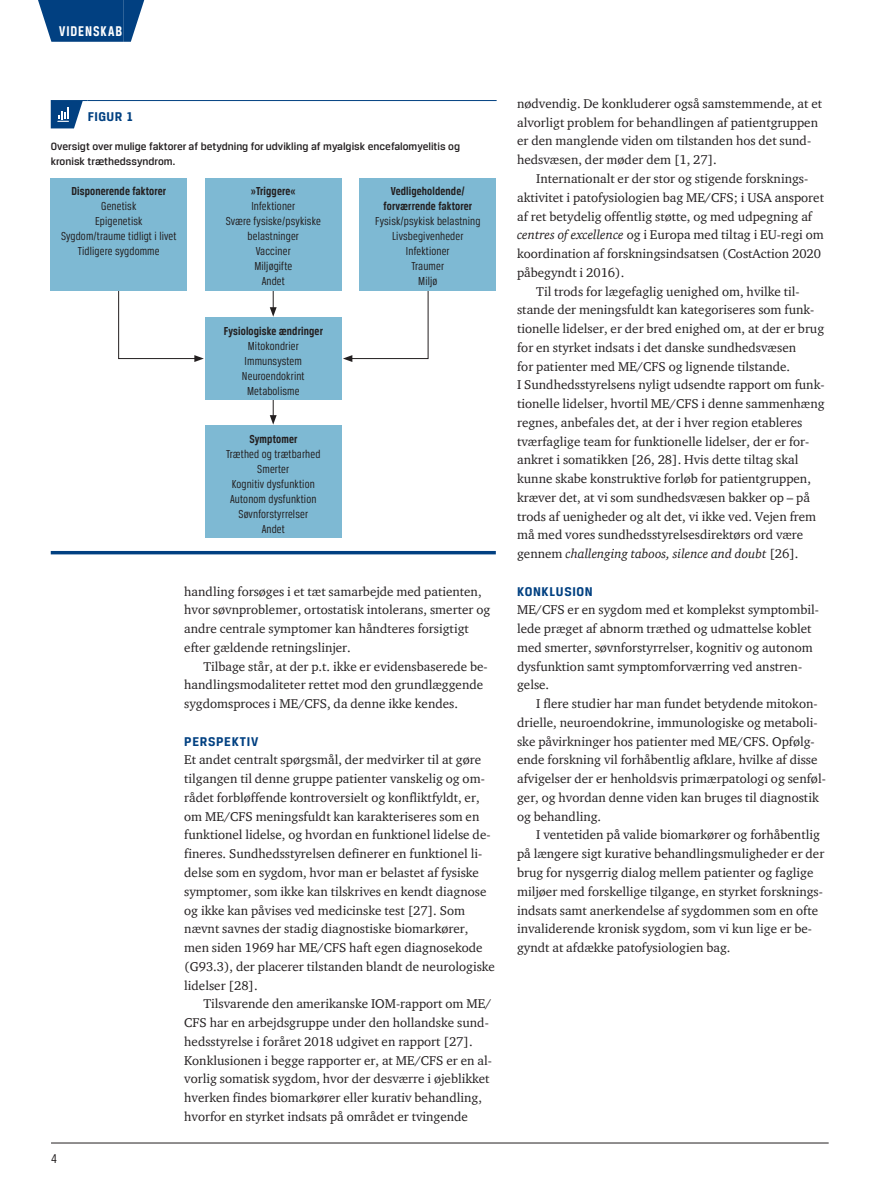
<style>
.page{position:relative;width:893px;height:1191px;background:#fff}
.page>*{position:absolute;margin:0;border:0;box-sizing:border-box;transform-origin:0 0}
.t1{font:700 15px "Breuer Condensed";letter-spacing:.065em;color:#fff}
.t2{font:700 13.5px "Breuer Text";letter-spacing:.05em;color:#014081}
.t3{font:13.5px "Breuer Condensed";color:#231f20}
.t4{font:13.05px/18.8px "ITC Charter Com";color:#231f20}
.t5{font:italic 13.05px "ITC Charter Com";color:#231f20}
.t6{font:12.3px/15px "Breuer Condensed";letter-spacing:.01em;color:#231f20;text-align:center}
.t7{font:700 12.3px/15px "Breuer Condensed";letter-spacing:.01em;color:#231f20;text-align:center}
.t8{font:500 11.25px/15.8px "Breuer Text";color:#231f20}
.s1{font-style:italic}
.s2{font-style:normal}
</style>
<div class="page">
<hr style="left:51px;top:1142px;width:778px;height:1px;background:#231f20">
<div style="left:59px;top:0;width:64px;height:42px;background:#014081"></div>
<svg style="left:38px;top:0;width:21px;height:42px"></svg>
<svg style="left:123px;top:0;width:21px;height:42px"></svg>
<hr style="left:51px;top:100px;width:37px;height:1px;background:#014081">
<hr style="left:88px;top:100px;width:409px;height:1px;background:#014081">
<svg style="left:51px;top:101px;width:32px;height:27px"></svg>
<svg style="left:118px;top:290px;width:86px;height:72px"></svg>
<svg style="left:343px;top:270px;width:86px;height:92px"></svg>
<svg style="left:270px;top:290px;width:7px;height:27px"></svg>
<svg style="left:270px;top:400px;width:7px;height:24px"></svg>
<div style="left:51px;top:178px;width:136px;height:112px;background:#7eb9d3"></div>
<div style="left:205px;top:178px;width:136px;height:112px;background:#7eb9d3"></div>
<div style="left:205px;top:318px;width:136px;height:82px;background:#7eb9d3"></div>
<div style="left:205px;top:426px;width:136px;height:112px;background:#7eb9d3"></div>
<div style="left:360px;top:178px;width:136px;height:112px;background:#7eb9d3"></div>
<hr style="left:51px;top:551px;width:445px;height:3px;background:#014081">
<p class="t1" style="left:59px;top:23px;width:65px">VIDENSKAB</p>
<p class="t2" style="left:88px;top:109px;width:47px">FIGUR 1</p>
<p class="t8" style="left:51px;top:138px;width:411px">Oversigt over mulige faktorer af betydning for udvikling af myalgisk encefalomyelitis og kronisk træthedssyndrom.</p>
<p class="t7" style="left:71px;top:184px;width:96px">Disponerende faktorer</p>
<p class="t6" style="left:61px;top:199px;width:117px">Genetisk<br>Epigenetisk<br>Sygdom/traume tidligt i livet<br>Tidligere sygdomme</p>
<p class="t7" style="left:384px;top:184px;width:90px">Vedligeholdende/ forværrende faktorer</p>
<p class="t6" style="left:375px;top:214px;width:107px">Fysisk/psykisk belastning<br>Livsbegivenheder<br>Infektioner<br>Traumer<br>Miljø</p>
<p class="t7" style="left:251px;top:184px;width:46px">»Triggere«</p>
<p class="t6" style="left:226px;top:199px;width:97px">Infektioner<br>Svære fysiske/psykiske belastninger<br>Vacciner<br>Miljøgifte<br>Andet</p>
<p class="t7" style="left:224px;top:323px;width:101px">Fysiologiske ændringer</p>
<p class="t6" style="left:242px;top:338px;width:64px">Mitokondrier<br>Immunsystem<br>Neuroendokrint<br>Metabolisme</p>
<p class="t7" style="left:249px;top:431px;width:50px">Symptomer</p>
<p class="t6" style="left:226px;top:446px;width:96px">Træthed og trætbarhed<br>Smerter<br>Kognitiv dysfunktion<br>Autonom dysfunktion<br>Søvnforstyrrelser<br>Andet</p>
<p class="t3" style="left:51px;top:1150px;width:7px">4</p>
<p class="t4" style="left:184px;top:581px;width:307px">handling forsøges i et tæt samarbejde med patienten, hvor søvnproblemer, ortostatisk intolerans, smerter og andre centrale symptomer kan håndteres forsigtigt efter gældende retningslinjer.</p>
<p class="t4" style="left:184px;top:656px;width:305px;text-indent:19px">Tilbage står, at der p.t. ikke er evidensbaserede be&shy;handlingsmodaliteter rettet mod den grundlæggende sygdomsproces i ME/CFS, da denne ikke kendes.</p>
<p class="t2" style="left:184px;top:733px;width:76px">PERSPEKTIV</p>
<p class="t4" style="left:184px;top:750px;width:312px">Et andet centralt spørgsmål, der medvirker til at gøre tilgangen til denne gruppe patienter vanskelig og om&shy;rådet forbløffende kontroversielt og konfliktfyldt, er, om ME/CFS meningsfuldt kan karakteriseres som en funktionel lidelse, og hvordan en funktionel lidelse de&shy;fineres. Sundhedsstyrelsen definerer en funktionel li&shy;delse som en sygdom, hvor man er belastet af fysiske symptomer, som ikke kan tilskrives en kendt diagnose og ikke kan påvises ved medicinske test [27]. Som nævnt savnes der stadig diagnostiske biomarkører, men siden 1969 har ME/CFS haft egen diagnosekode (G93.3), der placerer tilstanden blandt de neurologiske lidelser [28].</p>
<p class="t4" style="left:184px;top:994px;width:309px;text-indent:19px">Tilsvarende den amerikanske IOM-rapport om ME/ CFS har en arbejdsgruppe under den hollandske sund&shy;hedsstyrelse i foråret 2018 udgivet en rapport [27].<br>Konklusionen i begge rapporter er, at ME/CFS er en al&shy;vorlig somatisk sygdom, hvor der desværre i øjeblikket hverken findes biomarkører eller kurativ behandling, hvorfor en styrket indsats på området er tvingende</p>
<p class="t4" style="left:517px;top:94px;width:307px">nødvendig. De konkluderer også samstemmende, at et alvorligt problem for behandlingen af patientgruppen er den manglende viden om tilstanden hos det sund&shy;hedsvæsen, der møder dem [1, 27].</p>
<p class="t4" style="left:536px;top:169px;width:274px">Internationalt er der stor og stigende forsknings-</p>
<p class="t4" style="left:517px;top:188px;width:308px">aktivitet i patofysiologien bag ME/CFS; i USA ansporet</p>
<p class="t4" style="left:517px;top:206px;width:297px">af ret betydelig offentlig støtte, og med udpegning af</p>
<p class="t4" style="left:517px;top:225px;width:308px"><span class="s1">centres of excellence</span> og i Europa med tiltag i EU-regi om</p>
<p class="t4" style="left:517px;top:244px;width:305px">koordination af forskningsindsatsen (CostAction 2020</p>
<p class="t4" style="left:517px;top:263px;width:109px">påbegyndt i 2016).</p>
<p class="t4" style="left:536px;top:281px;width:265px">Til trods for lægefaglig uenighed om, hvilke til-</p>
<p class="t4" style="left:517px;top:300px;width:299px">stande der meningsfuldt kan kategoriseres som funk-</p>
<p class="t4" style="left:517px;top:319px;width:309px">tionelle lidelser, er der bred enighed om, at der er brug</p>
<p class="t4" style="left:517px;top:338px;width:281px">for en styrket indsats i det danske sundhedsvæsen</p>
<p class="t4" style="left:517px;top:356px;width:275px">for patienter med ME/CFS og lignende tilstande.</p>
<p class="t4" style="left:517px;top:375px;width:309px">I Sundhedsstyrelsens nyligt udsendte rapport om funk-</p>
<p class="t4" style="left:517px;top:394px;width:309px">tionelle lidelser, hvortil ME/CFS i denne sammenhæng</p>
<p class="t4" style="left:517px;top:413px;width:287px">regnes, anbefales det, at der i hver region etableres</p>
<p class="t4" style="left:517px;top:431px;width:294px">tværfaglige team for funktionelle lidelser, der er for-</p>
<p class="t4" style="left:517px;top:450px;width:283px">ankret i somatikken [26, 28]. Hvis dette tiltag skal</p>
<p class="t4" style="left:517px;top:469px;width:295px">kunne skabe konstruktive forløb for patientgruppen,</p>
<p class="t4" style="left:517px;top:488px;width:294px">kræver det, at vi som sundhedsvæsen bakker op – på</p>
<p class="t4" style="left:517px;top:506px;width:301px">trods af uenigheder og alt det, vi ikke ved. Vejen frem</p>
<p class="t4" style="left:517px;top:525px;width:288px">må med vores sundhedsstyrelsesdirektørs ord være</p>
<p class="t5" style="left:517px;top:546px;width:283px"><span class="s2">gennem</span> challenging taboos, silence and doubt <span class="s2">[26].</span></p>
<p class="t2" style="left:517px;top:583px;width:77px">KONKLUSION</p>
<p class="t4" style="left:517px;top:600px;width:303px">ME/CFS er en sygdom med et komplekst symptombil&shy;lede præget af abnorm træthed og udmattelse koblet med smerter, søvnforstyrrelser, kognitiv og autonom dysfunktion samt symptomforværring ved anstren&shy;gelse.</p>
<p class="t4" style="left:517px;top:694px;width:310px;text-indent:19px">I flere studier har man fundet betydende mitokon&shy;drielle, neuroendokrine, immunologiske og metaboli&shy;ske påvirkninger hos patienter med ME/CFS. Opfølg&shy;ende forskning vil forhåbentlig afklare, hvilke af disse afvigelser der er henholdsvis primærpatologi og senføl&shy;ger, og hvordan denne viden kan bruges til diagnostik og behandling.</p>
<p class="t4" style="left:517px;top:825px;width:309px;text-indent:19px">I ventetiden på valide biomarkører og forhåbentlig på længere sigt kurative behandlingsmuligheder er der brug for nysgerrig dialog mellem patienter og faglige miljøer med forskellige tilgange, en styrket forsknings&shy;indsats samt anerkendelse af sygdommen som en ofte invaliderende kronisk sygdom, som vi kun lige er be&shy;gyndt at afdække patofysiologien bag.</p>
</div>
